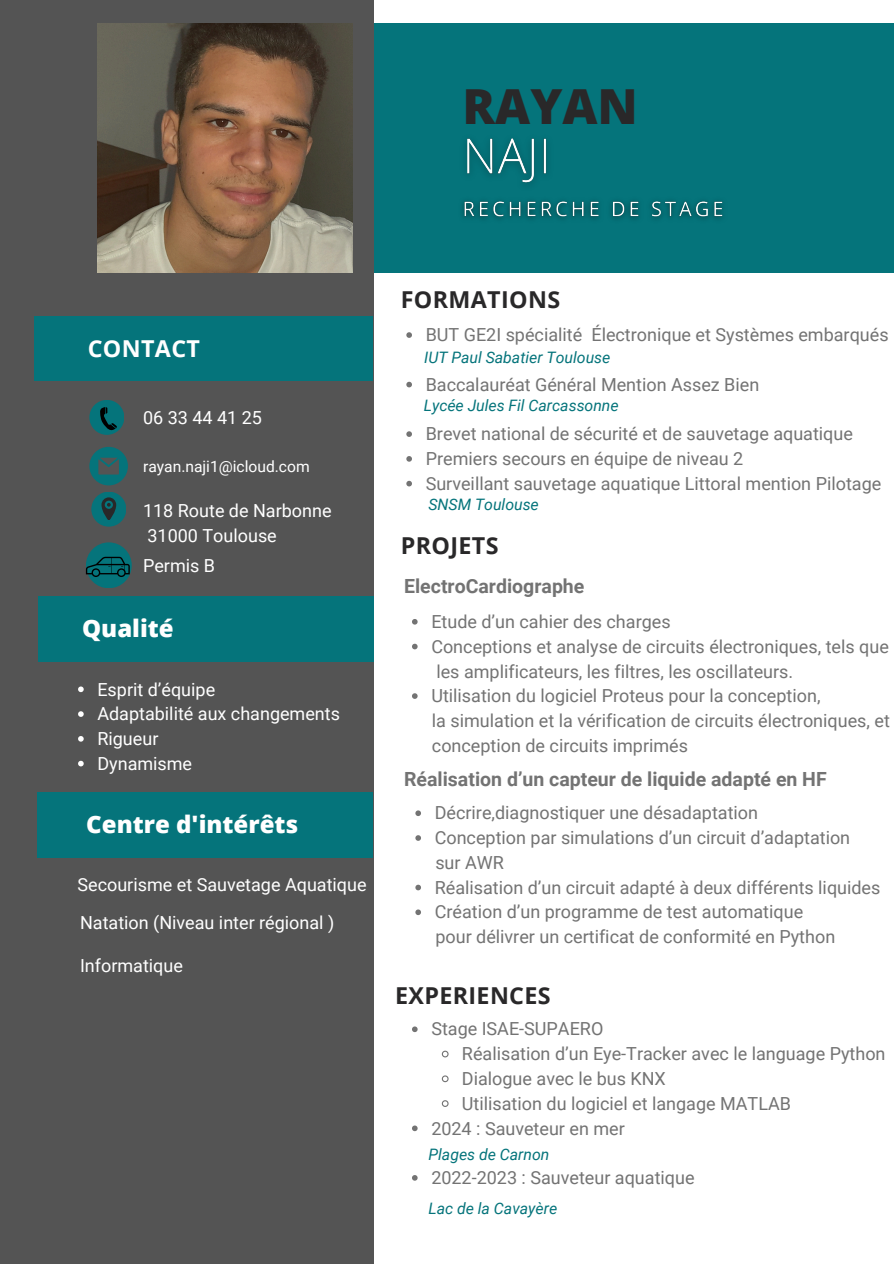
<style>
.page{position:relative;width:894px;height:1264px;background:#fff}
.page>*{position:absolute;margin:0;border:0;box-sizing:border-box;transform-origin:0 0}
.t1{font:800 48.3px "Open Sans";color:#292829}
.t2{font:800 24px "Open Sans";color:#fff}
.t3{font:700 23.25px "Open Sans";letter-spacing:.015em;color:#292829}
.t4{font:700 23.25px "Open Sans";letter-spacing:.015em;color:#fff}
.t5{font:700 19.5px "Roboto";color:#737373}
.t6{font:18px/24.8px "Roboto";color:#737373}
.t7{font:18px "Roboto";color:#fff}
.t8{font:italic 15.75px "Roboto";color:#05747b}
.t9{font:15.6px "Roboto";color:#fff}
</style>
<div class="page">
<div style="left:75px;top:24px;width:818px;height:249px;background:#05747b"></div>
<div style="left:0;top:0;width:374px;height:1263px;background:#545454"></div>
<div style="left:91px;top:491px;width:35px;height:35px;background:#05747b;border-radius:50%"></div>
<svg style="left:101px;top:497px;width:15px;height:23px"></svg>
<div style="left:34px;top:316px;width:338px;height:64px;background:#05747b"></div>
<div style="left:37px;top:792px;width:335px;height:65px;background:#05747b"></div>
<img style="left:98px;top:24px;width:254px;height:249px">
<div style="left:39px;top:596px;width:335px;height:65px;background:#05747b"></div>
<img style="left:466px;top:138px;width:81px;height:45px">
<img style="left:462px;top:200px;width:261px;height:19px">
<svg style="left:406px;top:332px;width:6px;height:6px"></svg>
<svg style="left:406px;top:382px;width:6px;height:5px"></svg>
<svg style="left:406px;top:431px;width:6px;height:6px"></svg>
<svg style="left:406px;top:456px;width:6px;height:5px"></svg>
<svg style="left:406px;top:481px;width:6px;height:5px"></svg>
<svg style="left:78px;top:686px;width:6px;height:6px"></svg>
<svg style="left:78px;top:711px;width:6px;height:6px"></svg>
<svg style="left:78px;top:736px;width:6px;height:5px"></svg>
<svg style="left:78px;top:760px;width:6px;height:6px"></svg>
<svg style="left:412px;top:619px;width:5px;height:5px"></svg>
<svg style="left:412px;top:643px;width:5px;height:6px"></svg>
<svg style="left:412px;top:693px;width:5px;height:6px"></svg>
<svg style="left:415px;top:810px;width:6px;height:6px"></svg>
<svg style="left:415px;top:835px;width:6px;height:5px"></svg>
<svg style="left:415px;top:884px;width:6px;height:6px"></svg>
<svg style="left:415px;top:909px;width:6px;height:6px"></svg>
<svg style="left:89px;top:447px;width:39px;height:38px"></svg>
<div style="left:89px;top:400px;width:35px;height:35px;background:#05747b;border-radius:50%"></div>
<svg style="left:100px;top:407px;width:17px;height:23px"></svg>
<div style="left:86px;top:542px;width:46px;height:46px;background:#05747b;border-radius:50%"></div>
<svg style="left:86px;top:557px;width:44px;height:20px"></svg>
<svg style="left:412px;top:1026px;width:5px;height:6px"></svg>
<svg style="left:441px;top:1050px;width:8px;height:8px"></svg>
<svg style="left:441px;top:1075px;width:8px;height:8px"></svg>
<svg style="left:441px;top:1100px;width:8px;height:7px"></svg>
<svg style="left:412px;top:1125px;width:5px;height:6px"></svg>
<svg style="left:412px;top:1175px;width:5px;height:5px"></svg>
<p class="t1" style="left:462px;top:72px;width:177px">RAYAN</p>
<h4 class="t4" style="left:88px;top:332px;width:114px">CONTACT</h4>
<h3 class="t7" style="left:143px;top:408px;width:120px">06 33 44 41 25</h3>
<p class="t9" style="left:143px;top:457px;width:168px">rayan.naji1@icloud.com</p>
<p class="t7" style="left:143px;top:500px;width:190px">118 Route de Narbonne</p>
<p class="t7" style="left:147px;top:525px;width:131px">31000 Toulouse</p>
<p class="t7" style="left:143px;top:555px;width:73px">Permis B</p>
<p class="t2" style="left:82px;top:611px;width:93px">Qualité</p>
<p class="t7" style="left:97px;top:678px;width:119px">Esprit d’équipe</p>
<p class="t7" style="left:97px;top:703px;width:244px">Adaptabilité aux changements</p>
<p class="t7" style="left:97px;top:728px;width:62px">Rigueur</p>
<p class="t7" style="left:97px;top:753px;width:96px">Dynamisme</p>
<p class="t2" style="left:86px;top:807px;width:213px">Centre d'intérêts</p>
<p class="t7" style="left:77px;top:874px;width:290px">Secourisme et Sauvetage Aquatique</p>
<p class="t7" style="left:80px;top:912px;width:256px">Natation (Niveau inter régional )</p>
<p class="t7" style="left:80px;top:955px;width:104px">Informatique</p>
<p class="t3" style="left:400px;top:283px;width:161px">FORMATIONS</p>
<p class="t6" style="left:425px;top:323px;width:464px">BUT GE2I spécialité Électronique et Systèmes embarqués</p>
<p class="t6" style="left:425px;top:372px;width:335px">Baccalauréat Général Mention Assez Bien</p>
<h4 class="t6" style="left:425px;top:422px;width:428px">Brevet national de sécurité et de sauvetage aquatique</h4>
<p class="t6" style="left:425px;top:446px;width:319px">Premiers secours en équipe de niveau 2</p>
<p class="t6" style="left:425px;top:471px;width:457px">Surveillant sauvetage aquatique Littoral mention Pilotage</p>
<h1 class="t8" style="left:424px;top:348px;width:188px">IUT Paul Sabatier Toulouse</h1>
<h3 class="t8" style="left:423px;top:396px;width:196px">Lycée Jules Fil Carcassonne</h3>
<p class="t8" style="left:428px;top:496px;width:112px">SNSM Toulouse</p>
<p class="t3" style="left:400px;top:529px;width:99px">PROJETS</p>
<p class="t5" style="left:404px;top:575px;width:182px">ElectroCardiographe</p>
<p class="t6" style="left:431px;top:609px;width:460px">Etude d’un cahier des charges<br>Conceptions et analyse de circuits électroniques, tels que les amplificateurs, les filtres, les oscillateurs.<br>Utilisation du logiciel Proteus pour la conception,<br>la simulation et la vérification de circuits électroniques, et conception de circuits imprimés</p>
<p class="t5" style="left:404px;top:768px;width:424px">Réalisation d’un capteur de liquide adapté en HF</p>
<p class="t6" style="left:434px;top:801px;width:325px">Décrire,diagnostiquer une désadaptation</p>
<p class="t6" style="left:434px;top:825px;width:417px">Conception par simulations d’un circuit d’adaptation</p>
<h3 class="t6" style="left:435px;top:850px;width:70px">sur AWR</h3>
<p class="t6" style="left:434px;top:875px;width:447px">Réalisation d’un circuit adapté à deux différents liquides</p>
<h6 class="t6" style="left:434px;top:900px;width:370px">Création d’un programme de test automatique</h6>
<h6 class="t6" style="left:435px;top:924px;width:401px">pour délivrer un certificat de conformité en Python</h6>
<p class="t3" style="left:395px;top:978px;width:157px">EXPERIENCES</p>
<p class="t6" style="left:431px;top:1016px;width:173px">Stage ISAE-SUPAERO</p>
<p class="t6" style="left:462px;top:1041px;width:425px">Réalisation d’un Eye-Tracker avec le language Python</p>
<p class="t6" style="left:462px;top:1066px;width:205px">Dialogue avec le bus KNX</p>
<h3 class="t6" style="left:462px;top:1091px;width:330px">Utilisation du logiciel et langage MATLAB</h3>
<p class="t6" style="left:431px;top:1115px;width:195px">2024 : Sauveteur en mer</p>
<p class="t6" style="left:431px;top:1165px;width:265px">2022-2023 : Sauveteur aquatique</p>
<p class="t8" style="left:428px;top:1145px;width:122px">Plages de Carnon</p>
<p class="t8" style="left:428px;top:1199px;width:130px">Lac de la Cavayère</p>
</div>
